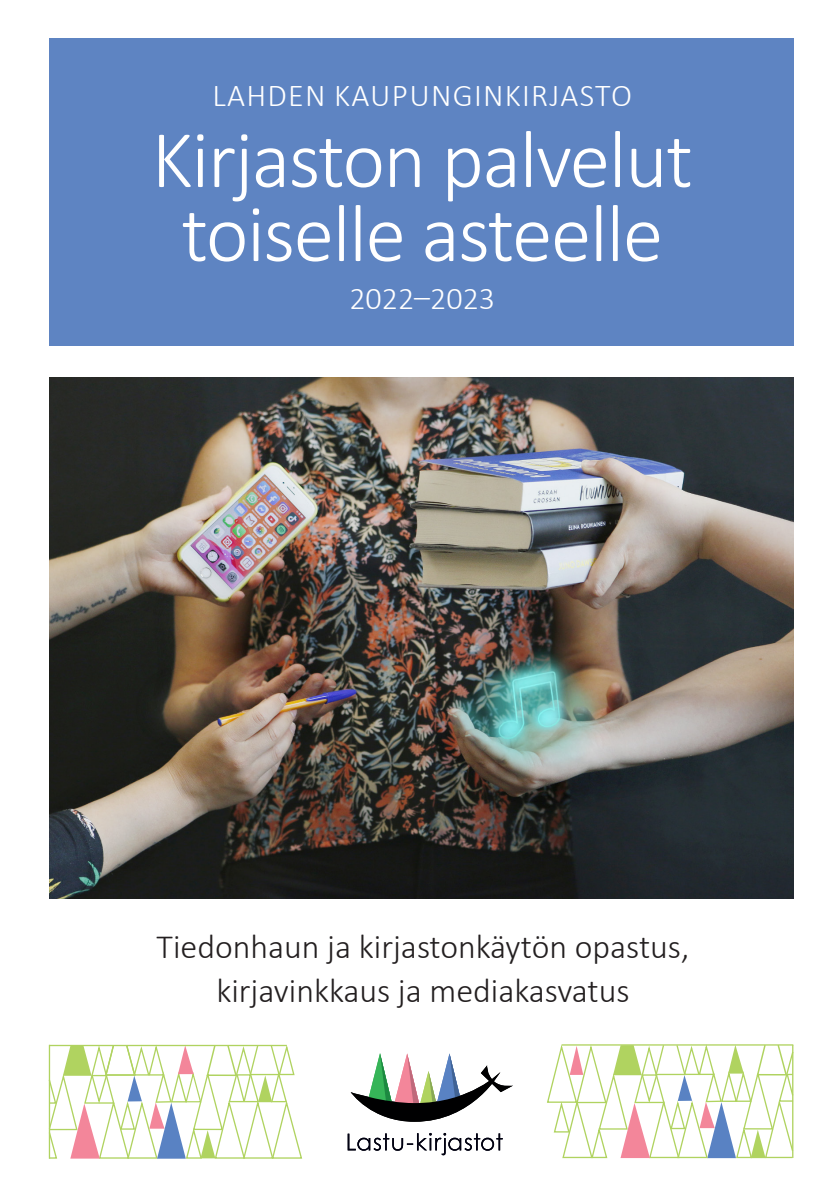
<style>
.page{position:relative;width:840px;height:1191px;background:#fff}
.page>*{position:absolute;margin:0;border:0;box-sizing:border-box;transform-origin:0 0}
.t1{font:300 82px/74px "Calibri";letter-spacing:-.02em;color:#fff;text-align:center}
.leipis_12pt_SUOMI_ko{font:300 34px/44px "Calibri";color:#231f20;text-align:center}
.t2{font:300 32px "Calibri";letter-spacing:.04em;color:#fff}
.t3{font:300 32px "Calibri";color:#fff}
</style>
<div class="page">
<svg style="left:350px;top:1053px;width:163px;height:68px"></svg>
<svg style="left:347px;top:1133px;width:155px;height:22px"></svg>
<svg style="left:48px;top:1044px;width:255px;height:115px"></svg>
<hr style="left:49px;top:1044px;width:237px;height:2px;background:#b0d360">
<svg style="left:547px;top:1044px;width:247px;height:115px"></svg>
<div style="left:49px;top:38px;width:744px;height:308px;background:#5e84c2"></div>
<img style="left:49px;top:377px;width:744px;height:522px">
<p class="t2" style="left:212px;top:75px;width:421px">LAHDEN KAUPUNGINKIRJASTO</p>
<p class="t1" style="left:151px;top:122px;width:542px">Kirjaston palvelut toiselle asteelle</p>
<p class="t3" style="left:349px;top:278px;width:147px">2022–2023</p>
<p class="leipis_12pt_SUOMI_ko" style="left:156px;top:924px;width:534px">Tiedonhaun ja kirjastonkäytön opastus, kirjavinkkaus ja mediakasvatus</p>
</div>
